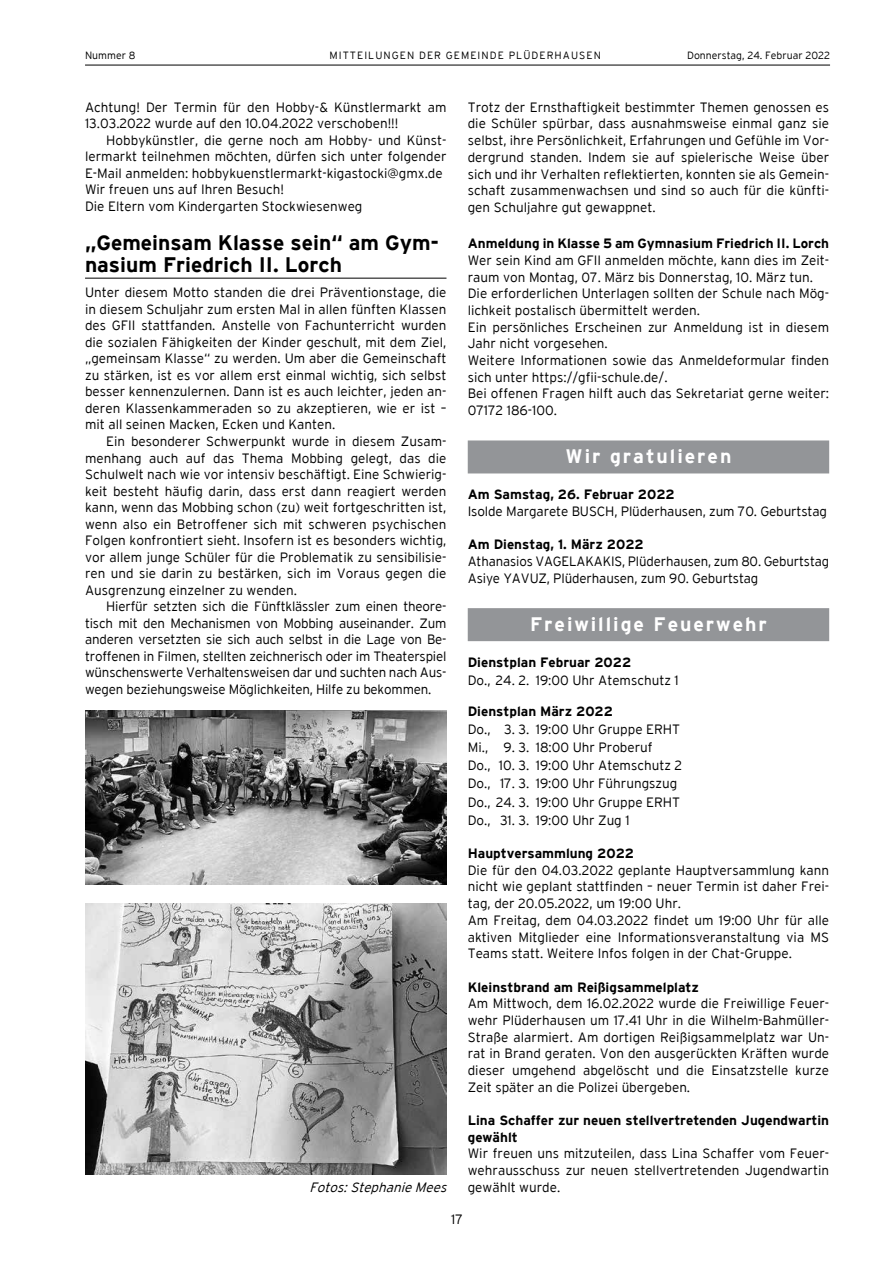
<style>
.page{position:relative;width:893px;height:1263px;background:#fff}
.page>*{position:absolute;margin:0;border:0;box-sizing:border-box;transform-origin:0 0}
.t1{font:700 21px/22.5px "Interstate";color:#000}
.t2{font:700 19.5px "Interstate";letter-spacing:.1em;color:#fff}
.t3{font:300 13.5px/16.6px "Interstate";color:#000}
.t4{font:700 13.5px/16.6px "Interstate";color:#000}
.t5{font:italic 300 13.5px "Interstate";color:#000}
.t6{font:300 10.5px "Interstate";letter-spacing:.1em;color:#000}
.t7{font:300 10.5px "Interstate";color:#000}
</style>
<div class="page">
<hr style="left:85px;top:65px;width:745px;height:1px;background:#000">
<hr style="left:85px;top:278px;width:361px;height:1px;background:#000">
<img style="left:85px;top:711px;width:361px;height:173px">
<img style="left:85px;top:903px;width:361px;height:271px">
<div style="left:468px;top:440px;width:361px;height:33px;background:#939598"></div>
<div style="left:468px;top:608px;width:361px;height:33px;background:#939598"></div>
<p class="t6" style="left:85px;top:50px;width:52px">Nummer 8</p>
<p class="t6" style="left:329px;top:50px;width:273px">Mitteilungen der Gem einde Plüderhausen</p>
<p class="t7" style="left:687px;top:50px;width:144px">Donnerstag, 24. Februar 2022</p>
<p class="t3" style="left:85px;top:99px;width:363px">Achtung! Der Termin für den Hobby-&amp; Künstlermarkt am<br>13.03.2022 wurde auf den 10.04.2022 verschoben!!!</p>
<p class="t3" style="left:85px;top:132px;width:363px;text-indent:21px">Hobbykünstler, die gerne noch am Hobby- und Künst&shy;lermarkt teilnehmen möchten, dürfen sich unter folgender E-Mail anmelden: hobbykuenstlermarkt-kigastocki@gmx.de Wir freuen uns auf Ihren Besuch!<br>Die Eltern vom Kindergarten Stockwiesenweg</p>
<h1 class="t1" style="left:85px;top:231px;width:356px">„Gemeinsam Klasse sein“ am Gym&shy;nasium Friedrich II. Lorch</h1>
<p class="t3" style="left:85px;top:284px;width:363px;text-align:justify">Unter diesem Motto standen die drei Präventionstage, die in diesem Schuljahr zum ersten Mal in allen fünften Klassen des GFII stattfanden. Anstelle von Fachunterricht wurden die sozialen Fähigkeiten der Kinder geschult, mit dem Ziel, „gemeinsam Klasse“ zu werden. Um aber die Gemeinschaft zu stärken, ist es vor allem erst einmal wichtig, sich selbst besser kennenzulernen. Dann ist es auch leichter, jeden an&shy;deren Klassenkammeraden so zu akzeptieren, wie er ist – mit all seinen Macken, Ecken und Kanten.</p>
<p class="t3" style="left:85px;top:433px;width:363px;text-align:justify;text-indent:21px">Ein besonderer Schwerpunkt wurde in diesem Zusam&shy;menhang auch auf das Thema Mobbing gelegt, das die Schulwelt nach wie vor intensiv beschäftigt. Eine Schwierig&shy;keit besteht häufig darin, dass erst dann reagiert werden kann, wenn das Mobbing schon (zu) weit fortgeschritten ist, wenn also ein Betroffener sich mit schweren psychischen Folgen konfrontiert sieht. Insofern ist es besonders wichtig, vor allem junge Schüler für die Problematik zu sensibilisie&shy;ren und sie darin zu bestärken, sich im Voraus gegen die Ausgrenzung einzelner zu wenden.</p>
<p class="t3" style="left:85px;top:598px;width:363px;text-align:justify;text-indent:21px">Hierfür setzten sich die Fünftklässler zum einen theore&shy;tisch mit den Mechanismen von Mobbing auseinander. Zum anderen versetzten sie sich auch selbst in die Lage von Be&shy;troffenen in Filmen, stellten zeichnerisch oder im Theaterspiel wünschenswerte Verhaltensweisen dar und suchten nach Aus&shy;wegen beziehungsweise Möglichkeiten, Hilfe zu bekommen.</p>
<p class="t5" style="left:310px;top:1179px;width:142px">Fotos:StephanieMees</p>
<p class="t3" style="left:468px;top:99px;width:363px;text-align:justify">Trotz der Ernsthaftigkeit bestimmter Themen genossen es die Schüler spürbar, dass ausnahmsweise einmal ganz sie selbst, ihre Persönlichkeit, Erfahrungen und Gefühle im Vor&shy;dergrund standen. Indem sie auf spielerische Weise über sich und ihr Verhalten reflektierten, konnten sie als Gemein&shy;schaft zusammenwachsen und sind so auch für die künfti&shy;gen Schuljahre gut gewappnet.</p>
<p class="t4" style="left:468px;top:235px;width:363px">Anmeldung in Klasse 5 am Gymnasium Friedrich II. Lorch</p>
<p class="t3" style="left:468px;top:252px;width:363px">Wer sein Kind am GFII anmelden möchte, kann dies im Zeit&shy;raum von Montag, 07. März bis Donnerstag, 10. März tun.<br>Die erforderlichen Unterlagen sollten der Schule nach Mög&shy;lichkeit postalisch übermittelt werden.<br>Ein persönliches Erscheinen zur Anmeldung ist in diesem Jahr nicht vorgesehen.<br>Weitere Informationen sowie das Anmeldeformular finden sich unter https://gfii-schule.de/.<br>Bei offenen Fragen hilft auch das Sekretariat gerne weiter:<br>07172 186-100.</p>
<h2 class="t2" style="left:566px;top:446px;width:167px">Wir gratulieren</h2>
<p class="t4" style="left:468px;top:486px;width:209px">Am Samstag, 26. Februar 2022</p>
<p class="t3" style="left:468px;top:503px;width:361px">Isolde Margarete BUSCH, Plüderhausen, zum 70. Geburtstag</p>
<p class="t4" style="left:468px;top:536px;width:178px">Am Dienstag, 1. März 2022</p>
<p class="t3" style="left:468px;top:553px;width:363px">Athanasios VAGELAKAKIS, Plüderhausen, zum 80. Geburtstag<br>Asiye YAVUZ, Plüderhausen, zum 90. Geburtstag</p>
<h2 class="t2" style="left:530px;top:613px;width:238px">Freiwillige Feuerwehr</h2>
<p class="t4" style="left:468px;top:654px;width:165px">Dienstplan Februar 2022</p>
<p class="t3" style="left:468px;top:672px;width:213px">Do., 24. 2. 19:00 Uhr Atemschutz 1</p>
<p class="t4" style="left:468px;top:702px;width:147px">Dienstplan März 2022</p>
<p class="t3" style="left:468px;top:720px;width:216px;line-height:18.1px">Do., 3. 3. 19:00 Uhr Gruppe ERHT<br>Mi., 9. 3. 18:00 Uhr Proberuf<br>Do., 10. 3. 19:00 Uhr Atemschutz 2<br>Do., 17. 3. 19:00 Uhr Führungszug<br>Do., 24. 3. 19:00 Uhr Gruppe ERHT<br>Do., 31. 3. 19:00 Uhr Zug 1</p>
<p class="t4" style="left:468px;top:845px;width:168px">Hauptversammlung 2022</p>
<p class="t3" style="left:468px;top:861px;width:363px">Die für den 04.03.2022 geplante Hauptversammlung kann nicht wie geplant stattfinden – neuer Termin ist daher Frei&shy;tag, der 20.05.2022, um 19:00 Uhr.<br>Am Freitag, dem 04.03.2022 findet um 19:00 Uhr für alle aktiven Mitglieder eine Informationsveranstaltung via MS Teams statt. Weitere Infos folgen in der Chat-Gruppe.</p>
<p class="t4" style="left:468px;top:978px;width:233px">Kleinstbrand am Reißigsammelplatz</p>
<p class="t3" style="left:468px;top:995px;width:363px;text-align:justify">Am Mittwoch, dem 16.02.2022 wurde die Freiwillige Feuer&shy;wehr Plüderhausen um 17.41 Uhr in die Wilhelm-Bahmüller-Straße alarmiert. Am dortigen Reißigsammelplatz war Un&shy;rat in Brand geraten. Von den ausgerückten Kräften wurde dieser umgehend abgelöscht und die Einsatzstelle kurze Zeit später an die Polizei übergeben.</p>
<p class="t4" style="left:468px;top:1112px;width:363px">Lina Schaffer zur neuen stellvertretenden Jugendwartin gewählt</p>
<p class="t3" style="left:468px;top:1145px;width:363px;text-align:justify">Wir freuen uns mitzuteilen, dass Lina Schaffer vom Feuer&shy;wehrausschuss zur neuen stellvertretenden Jugendwartin gewählt wurde.</p>
<p class="t3" style="left:451px;top:1210px;width:13px">17</p>
</div>
